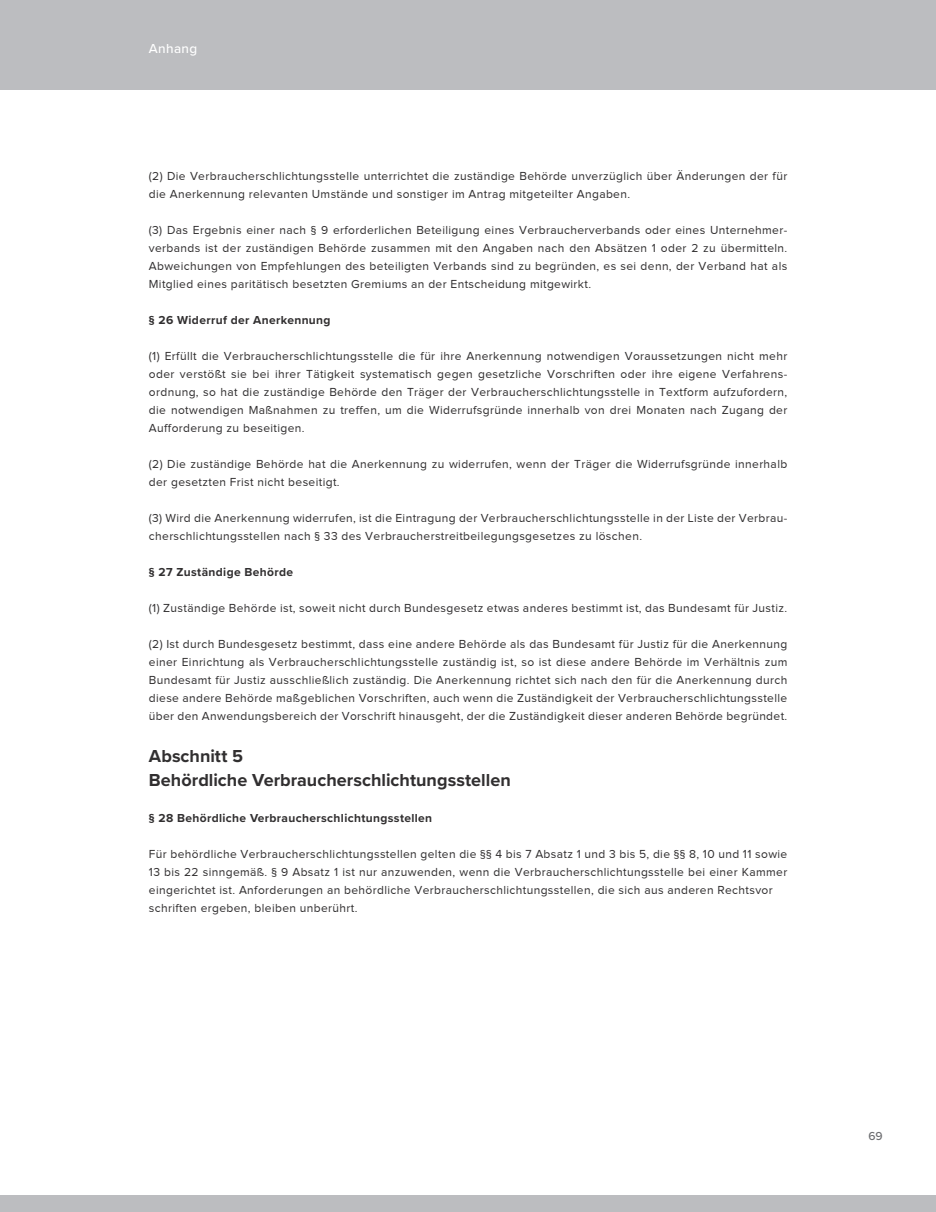
<style>
.page{position:relative;width:936px;height:1212px;background:#fff}
.page>*{position:absolute;margin:0;border:0;box-sizing:border-box;transform-origin:0 0}
.t1{font:700 18px/24px "Proxima Nova";color:#312f30}
.t2{font:500 13.5px "Proxima Nova";letter-spacing:.025em;color:#fff}
.t3{font:12px/18px "Proxima Nova";letter-spacing:.03em;color:#312f30}
.t4{font:700 12px "Proxima Nova";letter-spacing:.03em;color:#312f30}
.t5{font:500 12px "Proxima Nova";color:#6c6d70}
</style>
<div class="page">
<div style="left:0;top:0;width:935px;height:89px;background:#bcbdc0"></div>
<div style="left:0;top:1195px;width:935px;height:17px;background:#bcbdc0"></div>
<p class="t2" style="left:149px;top:39px;width:50px">Anhang</p>
<p class="t3" style="left:149px;top:167px;width:640px">(2) Die Verbraucherschlichtungsstelle unterrichtet die zuständige Behörde unverzüglich über Änderungen der für die Anerkennung relevanten Umstände und sonstiger im Antrag mitgeteilter Angaben.</p>
<p class="t3" style="left:149px;top:221px;width:640px;text-align:justify">(3) Das Ergebnis einer nach § 9 erforderlichen Beteiligung eines Verbraucherverbands oder eines Unternehmer&shy;verbands ist der zuständigen Behörde zusammen mit den Angaben nach den Absätzen 1 oder 2 zu übermitteln.<br>Abweichungen von Empfehlungen des beteiligten Verbands sind zu begründen, es sei denn, der Verband hat als Mitglied eines paritätisch besetzten Gremiums an der Entscheidung mitgewirkt.</p>
<p class="t4" style="left:149px;top:311px;width:183px">§ 26 Widerruf der Anerkennung</p>
<p class="t3" style="left:149px;top:347px;width:640px;text-align:justify">(1) Erfüllt die Verbraucherschlichtungsstelle die für ihre Anerkennung notwendigen Voraussetzungen nicht mehr oder verstößt sie bei ihrer Tätigkeit systematisch gegen gesetzliche Vorschriften oder ihre eigene Verfahrens&shy;ordnung, so hat die zuständige Behörde den Träger der Verbraucherschlichtungsstelle in Textform aufzufordern, die notwendigen Maßnahmen zu treffen, um die Widerrufsgründe innerhalb von drei Monaten nach Zugang der Aufforderung zu beseitigen.</p>
<p class="t3" style="left:149px;top:455px;width:640px">(2) Die zuständige Behörde hat die Anerkennung zu widerrufen, wenn der Träger die Widerrufsgründe innerhalb der gesetzten Frist nicht beseitigt.</p>
<p class="t3" style="left:149px;top:509px;width:640px">(3) Wird die Anerkennung widerrufen, ist die Eintragung der Verbraucherschlichtungsstelle in der Liste der Verbrau&shy;cherschlichtungsstellen nach § 33 des Verbraucherstreitbeilegungsgesetzes zu löschen.</p>
<p class="t4" style="left:149px;top:563px;width:146px">§ 27 Zuständige Behörde</p>
<p class="t3" style="left:149px;top:599px;width:640px">(1) Zuständige Behörde ist, soweit nicht durch Bundesgesetz etwas anderes bestimmt ist, das Bundesamt für Justiz.</p>
<p class="t3" style="left:149px;top:635px;width:640px;text-align:justify">(2) Ist durch Bundesgesetz bestimmt, dass eine andere Behörde als das Bundesamt für Justiz für die Anerkennung einer Einrichtung als Verbraucherschlichtungsstelle zuständig ist, so ist diese andere Behörde im Verhältnis zum Bundesamt für Justiz ausschließlich zuständig. Die Anerkennung richtet sich nach den für die Anerkennung durch diese andere Behörde maßgeblichen Vorschriften, auch wenn die Zuständigkeit der Verbraucherschlichtungsstelle über den Anwendungsbereich der Vorschrift hinausgeht, der die Zuständigkeit dieser anderen Behörde begründet.</p>
<h1 class="t1" style="left:149px;top:743px;width:363px">Abschnitt 5<br>Behördliche Verbraucherschlichtungsstellen</h1>
<p class="t4" style="left:149px;top:809px;width:285px">§ 28 Behördliche Verbraucherschlichtungsstellen</p>
<p class="t3" style="left:149px;top:845px;width:640px">Für behördliche Verbraucherschlichtungsstellen gelten die §§ 4 bis 7 Absatz 1 und 3 bis 5, die §§ 8, 10 und 11 sowie 13 bis 22 sinngemäß. § 9 Absatz 1 ist nur anzuwenden, wenn die Verbraucherschlichtungsstelle bei einer Kammer eingerichtet ist. Anforderungen an behördliche Verbraucherschlichtungsstellen, die sich aus anderen Rechtsvor schriften ergeben, bleiben unberührt.</p>
<p class="t5" style="left:868px;top:1127px;width:16px">69</p>
</div>
